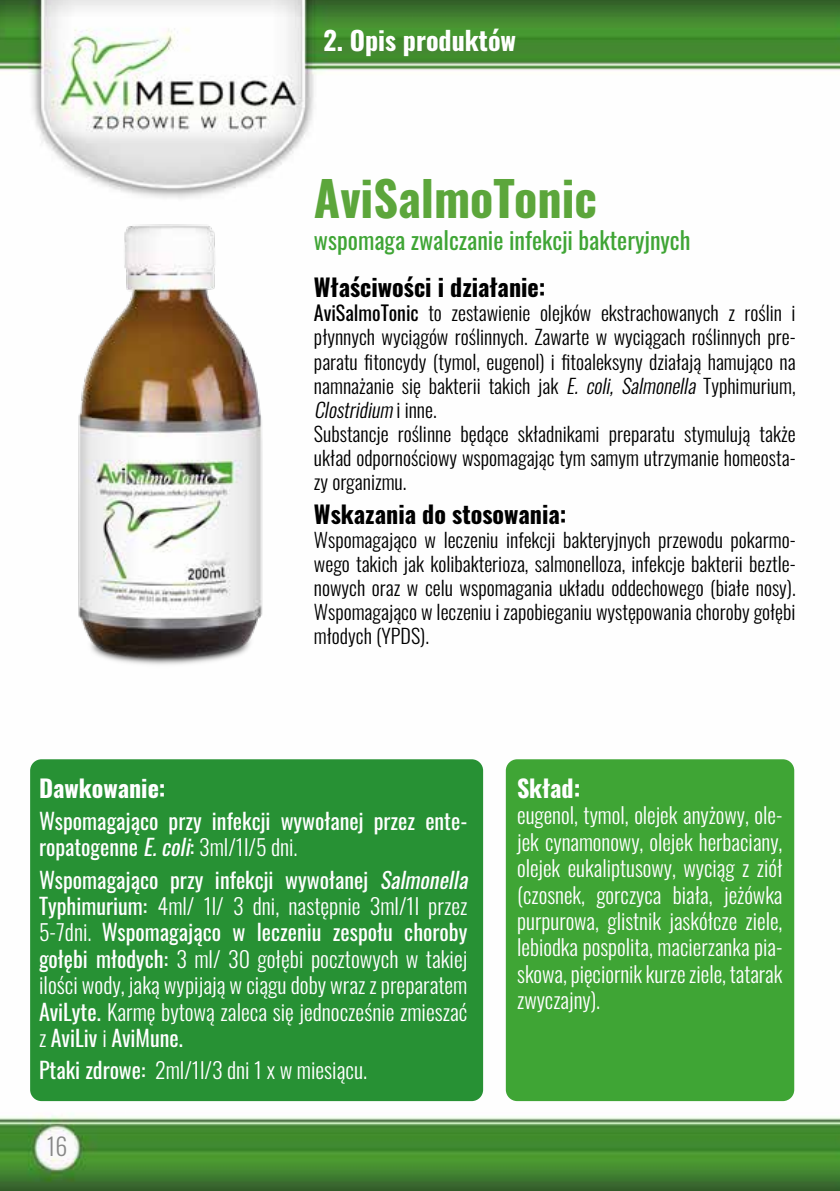
<style>
.page{position:relative;width:840px;height:1191px;background:#fff}
.page>*{position:absolute;margin:0;border:0;box-sizing:border-box;transform-origin:0 0}
.t1{font:700 48px "Oswald";color:#5ca63b}
.t2{font:700 26px "Oswald";color:#fff}
.t3{font:700 24px "Oswald";color:#000}
.t4{font:24px "Oswald";color:#3fa535}
.t5{font:700 24px "Oswald";color:#fff}
.t6{font:300 24px "Oswald";color:#878787}
.t7{font:300 22px/26.4px "Oswald";color:#fff}
.t8{font:22px/26.4px "Oswald";color:#fff}
.t9{font:300 20px/24px "Oswald";color:#000}
.s1{font-weight:400}
.s2{font-style:italic}
.s3{font-weight:300}
.s4{font-weight:400;font-style:italic}
</style>
<div class="page">
<img style="left:0;top:0;width:839px;height:1191px">
<img style="left:34px;top:207px;width:280px;height:480px">
<div style="left:30px;top:759px;width:453px;height:342px;background:#279134;border-radius:11px"></div>
<div style="left:505px;top:759px;width:288px;height:342px;background:#3fa535;border-radius:11px"></div>
<h2 class="t2" style="left:323px;top:17px;width:194px">2. Opis produktów</h2>
<h1 class="t1" style="left:314px;top:155px;width:284px">AviSalmoTonic</h1>
<p class="t4" style="left:314px;top:218px;width:378px">wspomaga zwalczanie infekcji bakteryjnych</p>
<p class="t3" style="left:314px;top:266px;width:233px">Właściwości i działanie:</p>
<p class="t9" style="left:314px;top:299px;width:483px"><span class="s1">AviSalmoTonic</span> to zestawienie olejków ekstrachowanych z roślin i płynnych wyciągów roślinnych. Zawarte w wyciągach roślinnych pre&shy;paratu fitoncydy (tymol, eugenol) i fitoaleksyny działają hamująco na namnażanie się bakterii takich jak <span class="s2">E. coli, Salmonella</span> Typhimurium, <span class="s2">Clostridium</span> i i n n e .<br>Substancje roślinne będące składnikami preparatu stymulują także układ odpornościowy wspomagając tym samym utrzymanie homeosta&shy;zy organizmu.</p>
<p class="t3" style="left:314px;top:493px;width:254px">Wskazania do stosowania:</p>
<p class="t9" style="left:314px;top:525px;width:483px;text-align:justify">Wspomagająco w leczeniu infekcji bakteryjnych przewodu pokarmo&shy;wego takich jak kolibakterioza, salmonelloza, infekcje bakterii beztle&shy;nowych oraz w celu wspomagania układu oddechowego (białe nosy).<br>Wspomagająco w leczeniu i zapobieganiu występowania choroby gołębi młodych (YPDS).</p>
<p class="t5" style="left:39px;top:767px;width:128px">Dawkowanie:</p>
<p class="t8" style="left:39px;top:805px;width:429px">Wspomagająco przy infekcji wywołanej przez ente&shy;ropatogenne <span class="s2">E.coli</span>: <span class="s3">3ml/1l/5 dni.</span></p>
<p class="t7" style="left:39px;top:864px;width:436px"><span class="s1">Wspomagająco przy infekcji wywołanej</span> <span class="s4">Salmonella </span><span class="s1">Typhimurium:</span> 4ml/ 1l/ 3 dni, następnie 3ml/1l przez 5-7dni. <span class="s1">Wspomagająco w leczeniu zespołu choroby gołębi młodych:</span> 3 ml/ 30 gołębi pocztowych w takiej ilości wody, jaką wypijają w ciągu doby wraz z preparatem <span class="s1">AviLyte.</span> Karmę bytową zaleca się jednocześnie zmieszać z <span class="s1">AviLiv</span> i <span class="s1">AviMune.</span></p>
<p class="t7" style="left:39px;top:1054px;width:329px"><span class="s1">Ptaki zdrowe:</span> 2ml/1l/3 dni 1 x w miesiącu.</p>
<p class="t6" style="left:47px;top:1124px;width:22px">16</p>
<p class="t5" style="left:517px;top:767px;width:65px">Skład:</p>
<p class="t7" style="left:517px;top:799px;width:267px;text-align:justify">eugenol, tymol, olejek anyżowy, ole&shy;jek cynamonowy, olejek herbaciany, olejek eukaliptusowy, wyciąg z ziół (czosnek, gorczyca biała, jeżówka purpurowa, glistnik jaskółcze ziele, lebiodka pospolita, macierzanka pia&shy;skowa, pięciornik kurze ziele, tatarak zwyczajny).</p>
</div>
